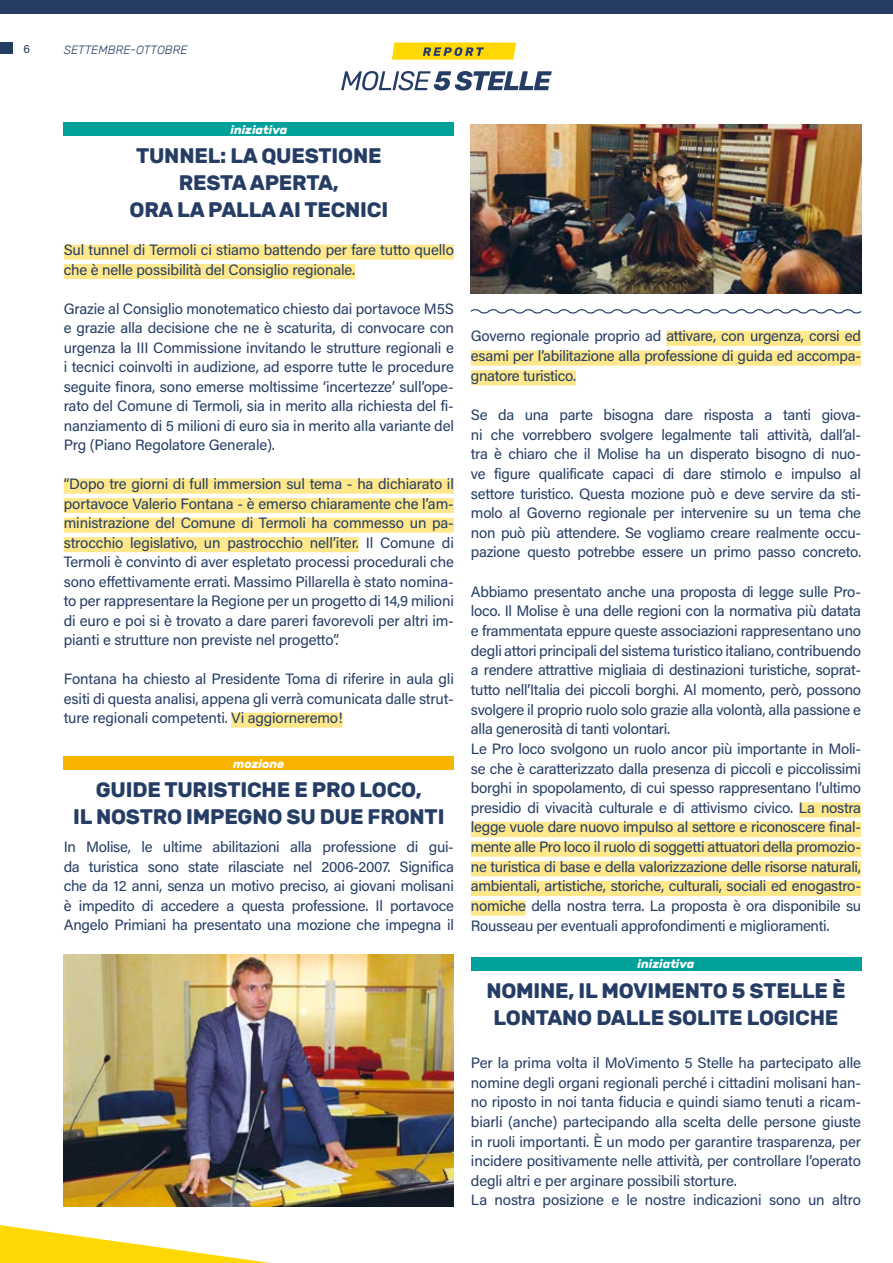
<style>
.page{position:relative;width:893px;height:1263px;background:#fff}
.page>*{position:absolute;margin:0;border:0;box-sizing:border-box;transform-origin:0 0}
.t1{font:700 21px/27px "Rubik";letter-spacing:-.01em;color:#253d65;text-align:center}
.t2{font:15px/19.5px "Acumin Pro";letter-spacing:-.02em;color:#253d65;text-align:justify}
.t3{font:italic 700 12px "Rubik";color:#fff}
.t4{font:italic 300 12px "Rubik";color:#253d65}
.t5{font:12px "Acumin Pro";color:#253d65}
</style>
<div class="page">
<div style="left:0;top:0;width:893px;height:14px;background:#253d65"></div>
<svg style="left:0;top:1225px;width:271px;height:38px"></svg>
<div style="left:0;top:43px;width:13px;height:11px;background:#253d65"></div>
<svg style="left:392px;top:43px;width:124px;height:17px;background:#e6c71a"></svg>
<svg style="left:341px;top:71px;width:211px;height:19px"></svg>
<div style="left:64px;top:245px;width:390px;height:15px;background:#ffe78b"></div>
<div style="left:64px;top:264px;width:291px;height:15px;background:#ffe78b"></div>
<div style="left:64px;top:479px;width:390px;height:15px;background:#ffe78b"></div>
<div style="left:64px;top:498px;width:390px;height:15px;background:#ffe78b"></div>
<div style="left:64px;top:518px;width:390px;height:15px;background:#ffe78b"></div>
<div style="left:64px;top:537px;width:295px;height:15px;background:#ffe78b"></div>
<div style="left:231px;top:713px;width:112px;height:15px;background:#ffe78b"></div>
<div style="left:64px;top:123px;width:390px;height:13px;background:#00a19a"></div>
<div style="left:471px;top:957px;width:390px;height:13px;background:#00a19a"></div>
<div style="left:64px;top:756px;width:390px;height:14px;background:#f7b500"></div>
<div style="left:666px;top:331px;width:195px;height:15px;background:#ffe78b"></div>
<div style="left:471px;top:351px;width:390px;height:15px;background:#ffe78b"></div>
<div style="left:471px;top:370px;width:105px;height:15px;background:#ffe78b"></div>
<div style="left:799px;top:802px;width:62px;height:15px;background:#ffe78b"></div>
<div style="left:471px;top:822px;width:390px;height:15px;background:#ffe78b"></div>
<div style="left:471px;top:842px;width:390px;height:15px;background:#ffe78b"></div>
<div style="left:471px;top:861px;width:390px;height:15px;background:#ffe78b"></div>
<div style="left:471px;top:881px;width:390px;height:15px;background:#ffe78b"></div>
<div style="left:471px;top:901px;width:55px;height:15px;background:#ffe78b"></div>
<img style="left:64px;top:954px;width:390px;height:252px">
<img style="left:471px;top:124px;width:390px;height:169px">
<svg style="left:470px;top:309px;width:392px;height:5px"></svg>
<p class="t5" style="left:23px;top:40px;width:8px">6</p>
<p class="t4" style="left:64px;top:43px;width:125px">SETTEMBRE-OTTOBRE</p>
<p class="t3" style="left:230px;top:123px;width:58px">iniziativa</p>
<h1 class="t1" style="left:129px;top:142px;width:260px">TUNNEL: LA QUESTIONE<br>RESTA APERTA,<br>ORA LA PALLA AI TECNICI</h1>
<p class="t2" style="left:64px;top:239px;width:392px">Sul tunnel di Termoli ci stiamo battendo per fare tutto quello che è nelle possibilità del Consiglio regionale.</p>
<p class="t2" style="left:64px;top:298px;width:392px">Grazie al Consiglio monotematico chiesto dai portavoce M5S e grazie alla decisione che ne è scaturita, di convocare con urgenza la III Commissione invitando le strutture regionali e i tecnici coinvolti in audizione, ad esporre tutte le procedure seguite finora, sono emerse moltissime ‘incertezze’ sull’ope&shy;rato del Comune di Termoli, sia in merito alla richiesta del fi&shy;nanziamento di 5 milioni di euro sia in merito alla variante del Prg (Piano Regolatore Generale).</p>
<p class="t2" style="left:64px;top:473px;width:392px">“Dopo tre giorni di full immersion sul tema - ha dichiarato il portavoce Valerio Fontana - è emerso chiaramente che l’am&shy;ministrazione del Comune di Termoli ha commesso un pa&shy;strocchio legislativo, un pastrocchio nell’iter. Il Comune di Termoli è convinto di aver espletato processi procedurali che sono effettivamente errati. Massimo Pillarella è stato nomina&shy;to per rappresentare la Regione per un progetto di 14,9 milioni di euro e poi si è trovato a dare pareri favorevoli per altri im&shy;pianti e strutture non previste nel progetto”.</p>
<p class="t2" style="left:64px;top:668px;width:392px">Fontana ha chiesto al Presidente Toma di riferire in aula gli esiti di questa analisi, appena gli verrà comunicata dalle strut&shy;ture regionali competenti. Vi aggiorneremo!</p>
<p class="t3" style="left:233px;top:757px;width:53px">mozione</p>
<h1 class="t1" style="left:73px;top:776px;width:373px">GUIDE TURISTICHE E PRO LOCO,<br>IL NOSTRO IMPEGNO SU DUE FRONTI</h1>
<p class="t2" style="left:64px;top:837px;width:392px">In Molise, le ultime abilitazioni alla professione di gui&shy;da turistica sono state rilasciate nel 2006-2007. Significa che da 12 anni, senza un motivo preciso, ai giovani molisani è impedito di accedere a questa professione. Il portavoce Angelo Primiani ha presentato una mozione che impegna il</p>
<p class="t2" style="left:471px;top:326px;width:392px">Governo regionale proprio ad attivare, con urgenza, corsi ed esami per l’abilitazione alla professione di guida ed accompa&shy;gnatore turistico.</p>
<p class="t2" style="left:471px;top:404px;width:392px">Se da una parte bisogna dare risposta a tanti giova&shy;ni che vorrebbero svolgere legalmente tali attività, dall’al&shy;tra è chiaro che il Molise ha un disperato bisogno di nuo&shy;ve figure qualificate capaci di dare stimolo e impulso al settore turistico. Questa mozione può e deve servire da sti&shy;molo al Governo regionale per intervenire su un tema che non può più attendere. Se vogliamo creare realmente occu&shy;pazione questo potrebbe essere un primo passo concreto.</p>
<p class="t2" style="left:471px;top:581px;width:392px;text-align:left">Abbiamo presentato anche una proposta di legge sulle Pro&shy;loco. Il Molise è una delle regioni con la normativa più datata e frammentata eppure queste associazioni rappresentano uno degli attori principali del sistema turistico italiano, contribuendo a rendere attrattive migliaia di destinazioni turistiche, soprat&shy;tutto nell’Italia dei piccoli borghi. Al momento, però, possono svolgere il proprio ruolo solo grazie alla volontà, alla passione e alla generosità di tanti volontari.<br>Le Pro loco svolgono un ruolo ancor più importante in Moli&shy;se che è caratterizzato dalla presenza di piccoli e piccolissimi borghi in spopolamento, di cui spesso rappresentano l’ultimo presidio di vivacità culturale e di attivismo civico. La nostra legge vuole dare nuovo impulso al settore e riconoscere final&shy;mente alle Pro loco il ruolo di soggetti attuatori della promozio&shy;ne turistica di base e della valorizzazione delle risorse naturali, ambientali, artistiche, storiche, culturali, sociali ed enogastro&shy;nomiche della nostra terra. La proposta è ora disponibile su Rousseau per eventuali approfondimenti e miglioramenti.</p>
<p class="t3" style="left:638px;top:957px;width:58px">iniziativa</p>
<h1 class="t1" style="left:486px;top:977px;width:361px">NOMINE, IL MOVIMENTO 5 STELLE È<br>LONTANO DALLE SOLITE LOGICHE</h1>
<p class="t2" style="left:471px;top:1053px;width:392px;text-align:left">Per la prima volta il MoVimento 5 Stelle ha partecipato alle nomine degli organi regionali perché i cittadini molisani han&shy;no riposto in noi tanta fiducia e quindi siamo tenuti a ricam&shy;biarli (anche) partecipando alla scelta delle persone giuste in ruoli importanti. È un modo per garantire trasparenza, per incidere positivamente nelle attività, per controllare l’operato degli altri e per arginare possibili storture.<br>La nostra posizione e le nostre indicazioni sono un altro</p>
</div>
